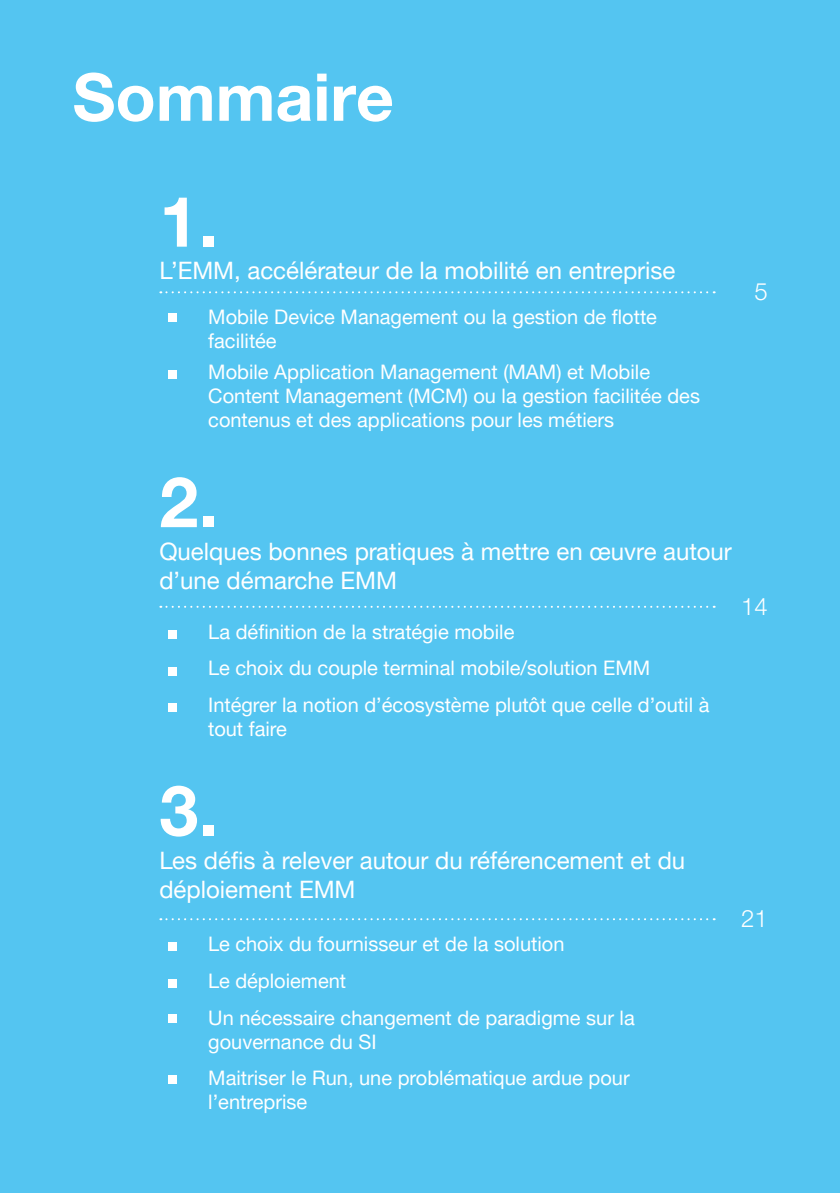
<style>
.page{position:relative;width:840px;height:1193px;background:#54c5f1}
.page>*{position:absolute;margin:0;border:0;box-sizing:border-box;transform-origin:0 0}
.t1{font:700 70px "Helvetica Neue LT Pro";color:#fff}
.t2{font:700 66px "Helvetica Neue LT Pro";color:#fff}
.t3{font:24px/28.8px "Helvetica Neue";color:#fff}
.t4{font:300 24px "Helvetica Neue LT Pro";color:#fff}
.t5{font:20px/24px "Helvetica Neue";color:#fff}
</style>
<div class="page">
<svg style="left:160px;top:291px;width:554px;height:2px"></svg>
<svg style="left:160px;top:606px;width:554px;height:2px"></svg>
<svg style="left:160px;top:918px;width:554px;height:2px"></svg>
<div style="left:168px;top:313px;width:8px;height:9px;background:#fff"></div>
<div style="left:168px;top:370px;width:8px;height:8px;background:#fff"></div>
<div style="left:168px;top:630px;width:8px;height:9px;background:#fff"></div>
<div style="left:168px;top:667px;width:8px;height:8px;background:#fff"></div>
<div style="left:168px;top:703px;width:8px;height:9px;background:#fff"></div>
<div style="left:168px;top:942px;width:8px;height:9px;background:#fff"></div>
<div style="left:168px;top:979px;width:8px;height:9px;background:#fff"></div>
<div style="left:168px;top:1014px;width:8px;height:9px;background:#fff"></div>
<div style="left:168px;top:1075px;width:8px;height:8px;background:#fff"></div>
<p class="t2" style="left:73px;top:56px;width:323px">Sommaire</p>
<p class="t1" style="left:159px;top:178px;width:60px">1.</p>
<p class="t3" style="left:159px;top:256px;width:517px">L’EMM, accélérateur de la mobilité en entreprise</p>
<p class="t5" style="left:208px;top:305px;width:450px">Mobile Device Management ou la gestion de flotte facilitée</p>
<p class="t5" style="left:208px;top:360px;width:493px">Mobile Application Management (MAM) et Mobile<br>Content Management (MCM) ou la gestion facilitée des contenus et des applications pour les métiers</p>
<p class="t4" style="left:754px;top:277px;width:15px">5</p>
<p class="t1" style="left:159px;top:459px;width:60px">2.</p>
<p class="t3" style="left:159px;top:537px;width:574px">Quelques bonnes pratiques à mettre en œuvre autour d’une démarche EMM</p>
<p class="t5" style="left:208px;top:619px;width:307px">La définition de la stratégie mobile</p>
<p class="t5" style="left:208px;top:656px;width:443px">Le choix du couple terminal mobile/solution EMM</p>
<p class="t5" style="left:208px;top:693px;width:502px">Intégrer la notion d’écosystème plutôt que celle d’outil à tout faire</p>
<p class="t4" style="left:741px;top:591px;width:28px">14</p>
<p class="t1" style="left:159px;top:767px;width:60px">3.</p>
<p class="t3" style="left:159px;top:846px;width:527px">Les défis à relever autour du référencement et du déploiement EMM</p>
<p class="t5" style="left:208px;top:932px;width:357px">Le choix du fournisseur et de la solution</p>
<p class="t5" style="left:208px;top:968px;width:139px">Le déploiement</p>
<p class="t5" style="left:208px;top:1005px;width:428px">Un nécessaire changement de paradigme sur la gouvernance du SI</p>
<p class="t5" style="left:208px;top:1066px;width:423px">Maitriser le Run, une problématique ardue pour l’entreprise</p>
<p class="t4" style="left:741px;top:903px;width:28px">21</p>
</div>
